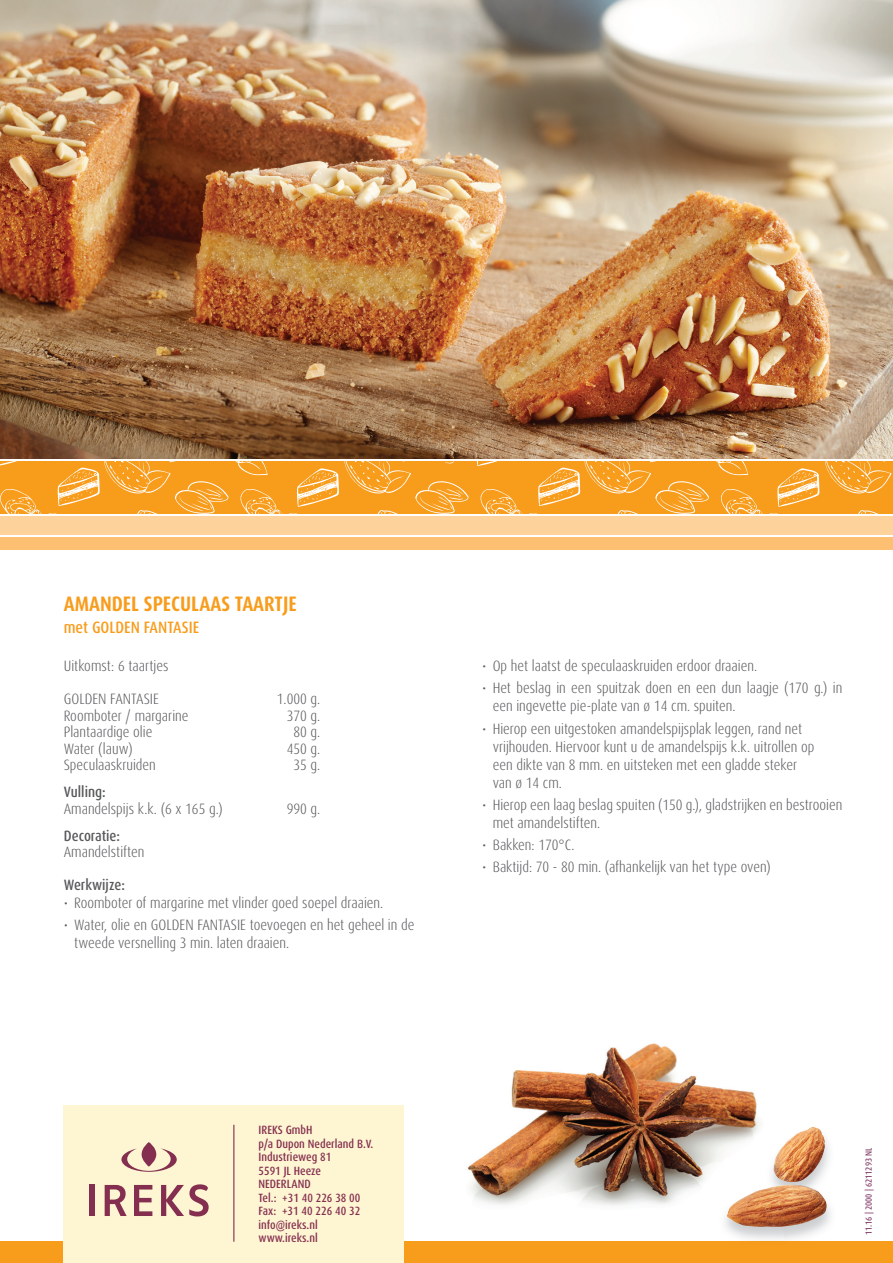
<style>
.page{position:relative;width:893px;height:1263px;background:#fff}
.page>*{position:absolute;margin:0;border:0;box-sizing:border-box;transform-origin:0 0}
.t1{font:700 condensed 21px "Dax Pro";color:#f89c1c}
.t2{font:500 condensed 16.5px "Dax Pro";color:#f89c1c}
.t3{font:300 condensed 15px/18px "Dax Pro";color:#57585a}
.t4{font:500 condensed 15px "Dax Pro";color:#57585a}
.t5{font:500 condensed 12px/13.5px "Dax Pro";color:#842f4f}
.t6{font:500 condensed 9px "Dax Pro";color:#88436c}
</style>
<div class="page">
<img style="left:468px;top:1043px;width:291px;height:164px">
<div style="left:0;top:1242px;width:893px;height:21px;background:#f89c1c"></div>
<img style="left:0;top:0;width:893px;height:458px">
<svg style="left:0;top:461px;width:893px;height:53px;background:#f8a430"></svg>
<div style="left:0;top:537px;width:893px;height:13px;background:#fdbf72"></div>
<div style="left:0;top:516px;width:893px;height:19px;background:#fdd29b"></div>
<img style="left:718px;top:1143px;width:118px;height:99px">
<img style="left:718px;top:1126px;width:65px;height:114px">
<img style="left:726px;top:1127px;width:101px;height:100px">
<div style="left:64px;top:1106px;width:340px;height:157px;background:#fef5d2"></div>
<div style="left:90px;top:1185px;width:5px;height:31px;background:#842f4f"></div>
<svg style="left:105px;top:1185px;width:22px;height:31px"></svg>
<svg style="left:134px;top:1185px;width:18px;height:31px"></svg>
<svg style="left:161px;top:1184px;width:48px;height:32px"></svg>
<svg style="left:121px;top:1142px;width:56px;height:30px"></svg>
<hr style="left:233px;top:1125px;width:1px;height:117px;background:#842f4f">
<h1 class="t1" style="left:64px;top:590px;width:235px">AMANDEL SPECULAAS TAARTJE</h1>
<p class="t2" style="left:64px;top:616px;width:137px">met GOLDEN FANTASIE</p>
<p class="t3" style="left:64px;top:657px;width:106px">Uitkomst: 6 taartjes</p>
<p class="t3" style="left:64px;top:690px;width:97px">GOLDEN FANTASIE</p>
<p class="t3" style="left:277px;top:690px;width:45px">1.000 g.</p>
<p class="t3" style="left:64px;top:706px;width:126px">Roomboter / margarine</p>
<p class="t3" style="left:287px;top:706px;width:35px">370 g.</p>
<p class="t3" style="left:64px;top:723px;width:90px">Plantaardige olie</p>
<p class="t3" style="left:293px;top:723px;width:28px">80 g.</p>
<p class="t3" style="left:64px;top:739px;width:70px">Water (lauw)</p>
<p class="t3" style="left:287px;top:739px;width:35px">450 g.</p>
<p class="t3" style="left:64px;top:756px;width:94px">Speculaaskruiden</p>
<p class="t3" style="left:293px;top:756px;width:28px">35 g.</p>
<p class="t4" style="left:64px;top:782px;width:43px">Vulling:</p>
<p class="t3" style="left:64px;top:799px;width:160px">Amandelspijs k.k. (6 x 165 g.)</p>
<p class="t3" style="left:287px;top:799px;width:35px">990 g.</p>
<p class="t4" style="left:64px;top:826px;width:58px">Decoratie:</p>
<p class="t3" style="left:64px;top:843px;width:82px">Amandelstiften</p>
<p class="t4" style="left:64px;top:875px;width:63px">Werkwijze:</p>
<p class="t3" style="left:64px;top:894px;width:321px">• Roomboter of margarine met vlinder goed soepel draaien.</p>
<p class="t3" style="left:74px;top:916px;width:342px;text-indent:-10px">• Water, olie en GOLDEN FANTASIE toevoegen en het geheel in de tweede versnelling 3 min. laten draaien.</p>
<p class="t5" style="left:259px;top:1123px;width:116px">IREKS GmbH<br>p/a Dupon Nederland B.V.<br>Industrieweg 81<br>5591 JL Heeze<br>NEDERLAND<br>Tel.: +31 40 226 38 00<br>Fax: +31 40 226 40 32 info@ireks.nl www.ireks.nl</p>
<p class="t3" style="left:482px;top:657px;width:276px">• Op het laatst de speculaaskruiden erdoor draaien.</p>
<p class="t3" style="left:493px;top:679px;width:351px;text-indent:-10px">• Het beslag in een spuitzak doen en een dun laagje (170 g.) in een ingevette pie-plate van ø 14 cm. spuiten.</p>
<p class="t3" style="left:493px;top:719px;width:323px;text-indent:-10px">• Hierop een uitgestoken amandelspijsplak leggen, rand net vrijhouden. Hiervoor kunt u de amandelspijs k.k. uitrollen op een dikte van 8 mm. en uitsteken met een gladde steker van ø 14 cm.</p>
<p class="t3" style="left:493px;top:796px;width:351px;text-indent:-10px">• Hierop een laag beslag spuiten (150 g.), gladstrijken en bestrooien met amandelstiften.</p>
<p class="t3" style="left:482px;top:836px;width:94px">• Bakken: 170°C.</p>
<p class="t3" style="left:482px;top:858px;width:290px">• Baktijd: 70 - 80 min. (afhankelijk van het type oven)</p>
<p class="t6" style="left:863px;top:1235px;width:89px;rotate:-90deg">11.16 | 2000 | 6211293 NL</p>
</div>
